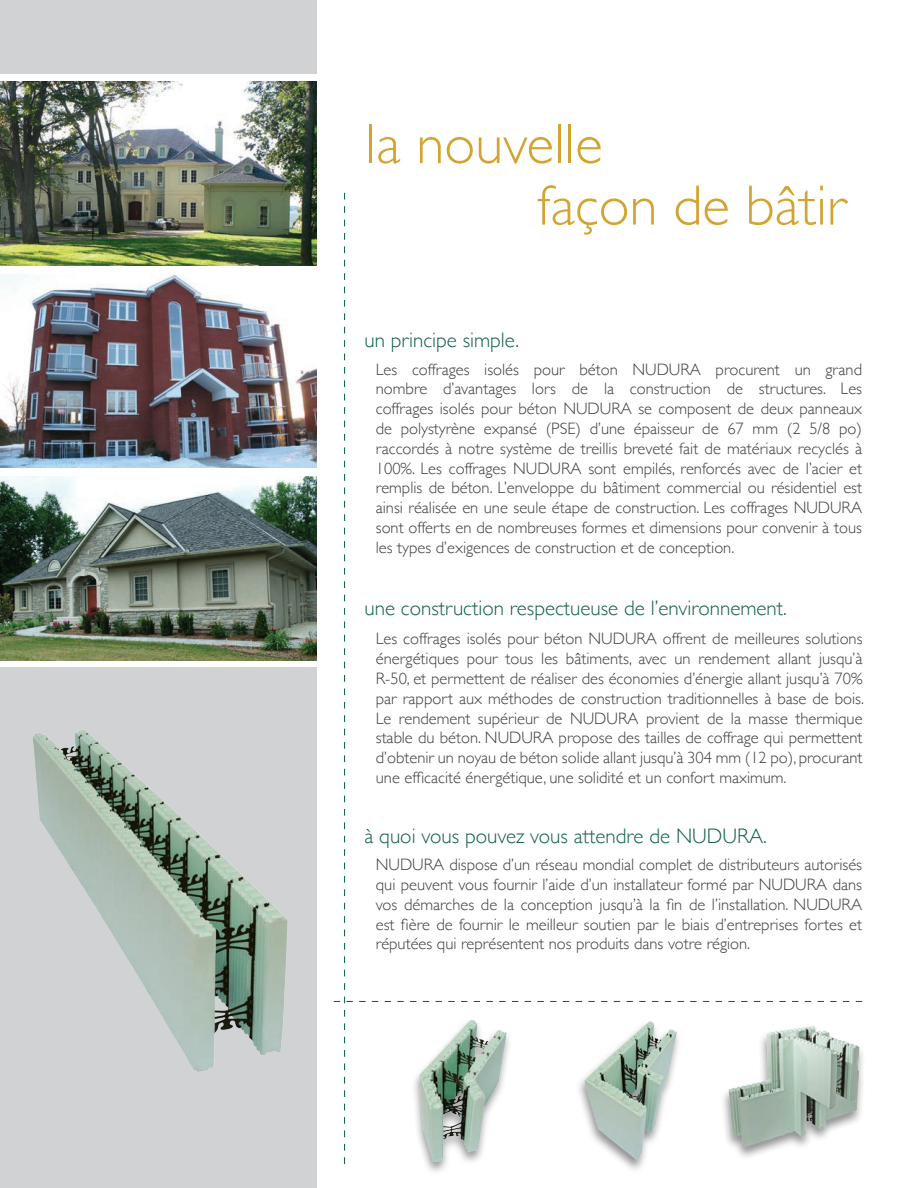
<style>
.page{position:relative;width:918px;height:1188px;background:#fff}
.page>*{position:absolute;margin:0;border:0;box-sizing:border-box;transform-origin:0 0}
.t1{font:300 57px/61.5px "Gill Sans";color:#d3a432}
.t2{font:300 21px "Gill Sans";color:#13614d}
.t3{font:300 16.5px/19.8px "Gill Sans";color:#3e3e3f;text-align:justify}
</style>
<div class="page">
<div style="left:0;top:0;width:310px;height:73px;background:#d1d2d4"></div>
<div style="left:0;top:667px;width:316px;height:521px;background:#d1d2d4"></div>
<div style="left:411px;top:1019px;width:102px;height:156px;background:#6c6d70;opacity:.75"></div>
<div style="left:575px;top:1020px;width:108px;height:154px;background:#6c6d70;opacity:.75"></div>
<svg style="left:334px;top:193px;width:528px;height:971px"></svg>
<img style="left:33px;top:730px;width:255px;height:342px">
<img style="left:0;top:81px;width:316px;height:185px">
<img style="left:0;top:477px;width:316px;height:183px">
<img style="left:0;top:274px;width:316px;height:193px">
<div style="left:277px;top:0;width:39px;height:73px;background:#d1d2d4"></div>
<h1 class="t1" style="left:537px;top:111px;width:310px;text-indent:-171px">la nouvelle<br>façon de bâtir</h1>
<p class="t2" style="left:364px;top:323px;width:156px">un principe simple.</p>
<p class="t3" style="left:376px;top:359px;width:488px">Les coffrages isolés pour béton NUDURA procurent un grand nombre d’avantages lors de la construction de structures. Les coffrages isolés pour béton NUDURA se composent de deux panneaux de polystyrène expansé (PSE) d’une épaisseur de 67 mm (2 5/8 po) raccordés à notre système de treillis breveté fait de matériaux recyclés à 100%. Les coffrages NUDURA sont empilés, renforcés avec de l’acier et remplis de béton. L’enveloppe du bâtiment commercial ou résidentiel est ainsi réalisée en une seule étape de construction. Les coffrages NUDURA sont offerts en de nombreuses formes et dimensions pour convenir à tous les types d’exigences de construction et de conception.</p>
<p class="t2" style="left:364px;top:591px;width:424px">une construction respectueuse de l’environnement.</p>
<p class="t3" style="left:376px;top:628px;width:490px">Les coffrages isolés pour béton NUDURA offrent de meilleures solutions énergétiques pour tous les bâtiments, avec un rendement allant jusqu’à R-50, et permettent de réaliser des économies d’énergie allant jusqu’à 70% par rapport aux méthodes de construction traditionnelles à base de bois.<br>Le rendement supérieur de NUDURA provient de la masse thermique stable du béton. NUDURA propose des tailles de coffrage qui permettent d’obtenir un noyau de béton solide allant jusqu’à 304 mm (12 po), procurant une efficacité énergétique, une solidité et un confort maximum.</p>
<p class="t2" style="left:364px;top:820px;width:404px">à quoi vous pouvez vous attendre de NUDURA.</p>
<p class="t3" style="left:376px;top:854px;width:488px">NUDURA dispose d’un réseau mondial complet de distributeurs autorisés qui peuvent vous fournir l’aide d’un installateur formé par NUDURA dans vos démarches de la conception jusqu’à la fin de l’installation. NUDURA est fière de fournir le meilleur soutien par le biais d’entreprises fortes et réputées qui représentent nos produits dans votre région.</p>
</div>
